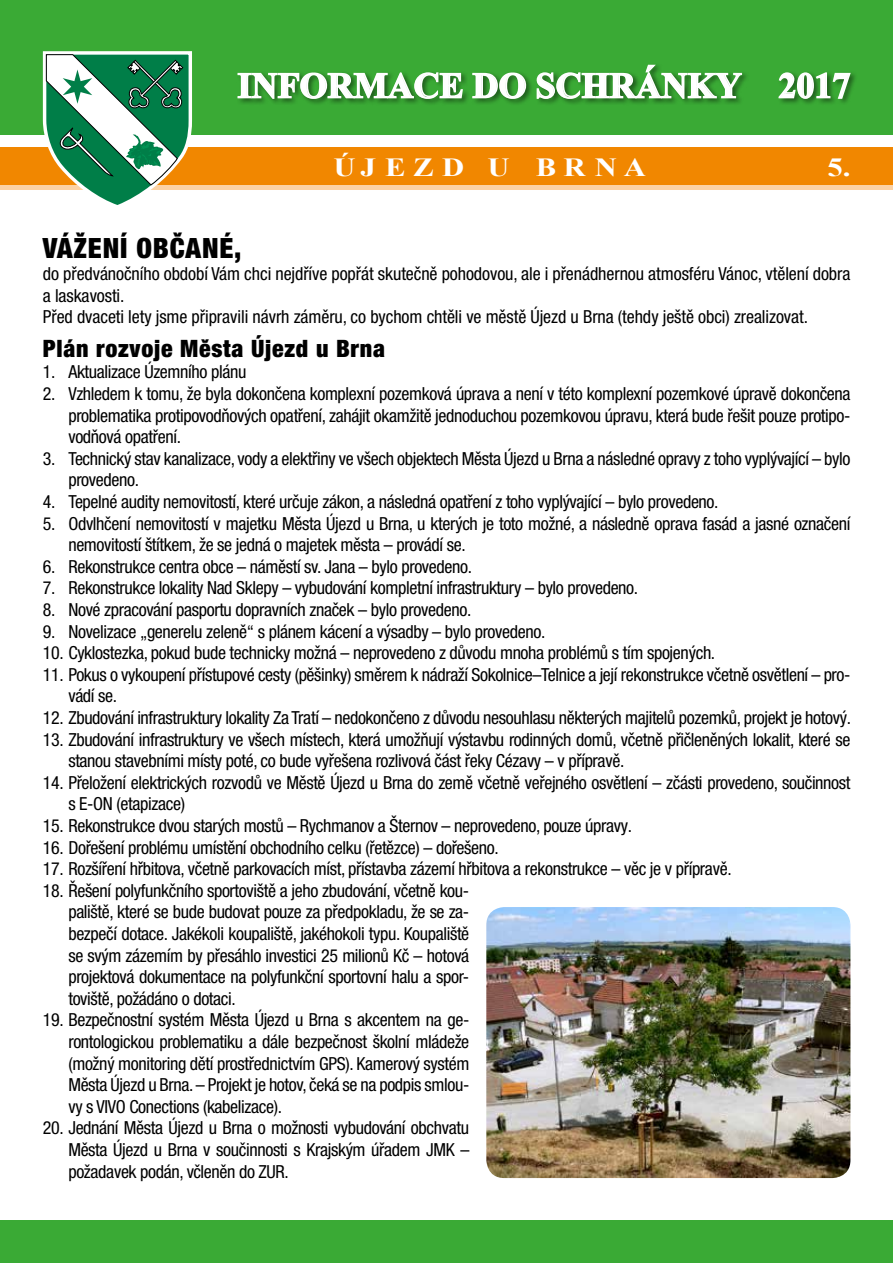
<style>
.page{position:relative;width:893px;height:1263px;background:#fff}
.page>*{position:absolute;margin:0;border:0;box-sizing:border-box;transform-origin:0 0}
.t1{font:700 36px "Times New Roman";color:#fff}
.t2{font:900 condensed 28.05px "Helvetica Neue LT Pro";letter-spacing:.03em;color:#000}
.t3{font:700 26.1px "Times New Roman";letter-spacing:.24em;color:#fff;scale:1.18 1}
.t4{font:900 condensed 24px "Helvetica Neue LT Pro";letter-spacing:.03em;color:#000}
.t5{font:condensed 18px/21.6px "Helvetica Neue LT Pro";letter-spacing:-.02em;color:#000}
</style>
<div class="page">
<hr style="left:0;top:185px;width:893px;height:4px;background:#fcd2a4">
<div style="left:0;top:1220px;width:893px;height:43px;background:#3aaa35"></div>
<div style="left:0;top:0;width:893px;height:135px;background:#3aaa35"></div>
<div style="left:0;top:148px;width:893px;height:37px;background:#f18700"></div>
<svg style="left:41px;top:51px;width:153px;height:154px"></svg>
<div style="left:777px;top:70px;width:81px;height:36px;background:#000;opacity:.45"></div>
<svg style="left:778px;top:71px;width:74px;height:29px"></svg>
<div style="left:236px;top:63px;width:513px;height:43px;background:#000;opacity:.45"></div>
<svg style="left:237px;top:68px;width:227px;height:32px"></svg>
<svg style="left:471px;top:72px;width:56px;height:28px"></svg>
<svg style="left:536px;top:63px;width:207px;height:37px"></svg>
<img style="left:486px;top:907px;width:364px;height:271px">
<h1 class="t1" style="left:238px;top:61px;width:505px">INFORMACE DO SCHRÁNKY</h1>
<h1 class="t1" style="left:778px;top:61px;width:73px">2017</h1>
<h3 class="t3" style="left:333px;top:150px;width:266px">ÚJEZD U BRNA</h3>
<h3 class="t3" style="left:827px;top:150px;width:21px">5.</h3>
<h2 class="t2" style="left:43px;top:232px;width:200px">VÁŽENÍ OBČANÉ,</h2>
<p class="t5" style="left:43px;top:263px;width:809px">do předvánočního období Vám chci nejdříve popřát skutečně pohodovou, ale i přenádhernou atmosféru Vánoc, vtělení dobra a laskavosti.<br>Před dvaceti lety jsme připravili návrh záměru, co bychom chtěli ve městě Újezd u Brna (tehdy ještě obci) zrealizovat.</p>
<h3 class="t4" style="left:43px;top:334px;width:344px">Plán rozvoje Města Újezd u Brna</h3>
<p class="t5" style="left:43px;top:361px;width:205px">1. Aktualizace Územního plánu</p>
<p class="t5" style="left:68px;top:383px;width:784px;text-align:justify;text-indent:-26px">2. Vzhledem k tomu, že byla dokončena komplexní pozemková úprava a není v této komplexní pozemkové úpravě dokončena problematika protipovodňových opatření, zahájit okamžitě jednoduchou pozemkovou úpravu, která bude řešit pouze protipo&shy;vodňová opatření.</p>
<p class="t5" style="left:68px;top:447px;width:784px;text-indent:-26px">3. Technický stav kanalizace, vody a elektřiny ve všech objektech Města Újezd u Brna a následné opravy z toho vyplývající – bylo provedeno.</p>
<p class="t5" style="left:43px;top:491px;width:677px">4. Tepelné audity nemovitostí, které určuje zákon, a následná opatření z toho vyplývající – bylo provedeno.</p>
<p class="t5" style="left:68px;top:512px;width:784px;text-indent:-26px">5. Odvlhčení nemovitostí v majetku Města Újezd u Brna, u kterých je toto možné, a následně oprava fasád a jasné označení nemovitostí štítkem, že se jedná o majetek města – provádí se.</p>
<p class="t5" style="left:43px;top:555px;width:431px">6. Rekonstrukce centra obce – náměstí sv. Jana – bylo provedeno.</p>
<p class="t5" style="left:43px;top:577px;width:597px">7. Rekonstrukce lokality Nad Sklepy – vybudování kompletní infrastruktury – bylo provedeno.</p>
<p class="t5" style="left:43px;top:599px;width:430px">8. Nové zpracování pasportu dopravních značek – bylo provedeno.</p>
<p class="t5" style="left:43px;top:620px;width:504px">9. Novelizace „generelu zeleně“ s plánem kácení a výsadby – bylo provedeno.</p>
<p class="t5" style="left:43px;top:642px;width:674px">10. Cyklostezka, pokud bude technicky možná – neprovedeno z důvodu mnoha problémů s tím spojených.</p>
<p class="t5" style="left:68px;top:663px;width:784px;text-indent:-26px">11. Pokus o vykoupení přístupové cesty (pěšinky) směrem k nádraží Sokolnice–Telnice a její rekonstrukce včetně osvětlení – pro&shy;vádí se.</p>
<p class="t5" style="left:43px;top:707px;width:810px">12. Zbudování infrastruktury lokality Za Tratí – nedokončeno z důvodu nesouhlasu některých majitelů pozemků, projekt je hotový.</p>
<p class="t5" style="left:68px;top:728px;width:784px;text-indent:-26px">13. Zbudování infrastruktury ve všech místech, která umožňují výstavbu rodinných domů, včetně přičleněných lokalit, které se stanou stavebními místy poté, co bude vyřešena rozlivová část řeky Cézavy – v přípravě.</p>
<p class="t5" style="left:68px;top:771px;width:784px;text-indent:-26px">14. Přeložení elektrických rozvodů ve Městě Újezd u Brna do země včetně veřejného osvětlení – zčásti provedeno, součinnost s E-ON (etapizace)</p>
<p class="t5" style="left:43px;top:815px;width:591px">15. Rekonstrukce dvou starých mostů – Rychmanov a Šternov – neprovedeno, pouze úpravy.</p>
<p class="t5" style="left:43px;top:836px;width:457px">16. Dořešení problému umístění obchodního celku (řetězce) – dořešeno.</p>
<p class="t5" style="left:43px;top:858px;width:690px">17. Rozšíření hřbitova, včetně parkovacích míst, přístavba zázemí hřbitova a rekonstrukce – věc je v přípravě.</p>
<p class="t5" style="left:68px;top:879px;width:402px;text-align:justify;text-indent:-26px">18. Řešení polyfunkčního sportoviště a jeho zbudování, včetně kou&shy;paliště, které se bude budovat pouze za předpokladu, že se za&shy;bezpečí dotace. Jakékoli koupaliště, jakéhokoli typu. Koupaliště se svým zázemím by přesáhlo investici 25 milionů Kč – hotová projektová dokumentace na polyfunkční sportovní halu a spor&shy;toviště, požádáno o dotaci.</p>
<p class="t5" style="left:68px;top:1009px;width:402px;text-align:justify;text-indent:-26px">19. Bezpečnostní systém Města Újezd u Brna s akcentem na ge&shy;rontologickou problematiku a dále bezpečnost školní mládeže (možný monitoring dětí prostřednictvím GPS). Kamerový systém Města Újezd u Brna. – Projekt je hotov, čeká se na podpis smlou&shy;vy s VIVO Conections (kabelizace).</p>
<p class="t5" style="left:68px;top:1117px;width:402px;text-align:justify;text-indent:-26px">20. Jednání Města Újezd u Brna o možnosti vybudování obchvatu Města Újezd u Brna v součinnosti s Krajským úřadem JMK – požadavek podán, včleněn do ZUR.</p>
</div>
